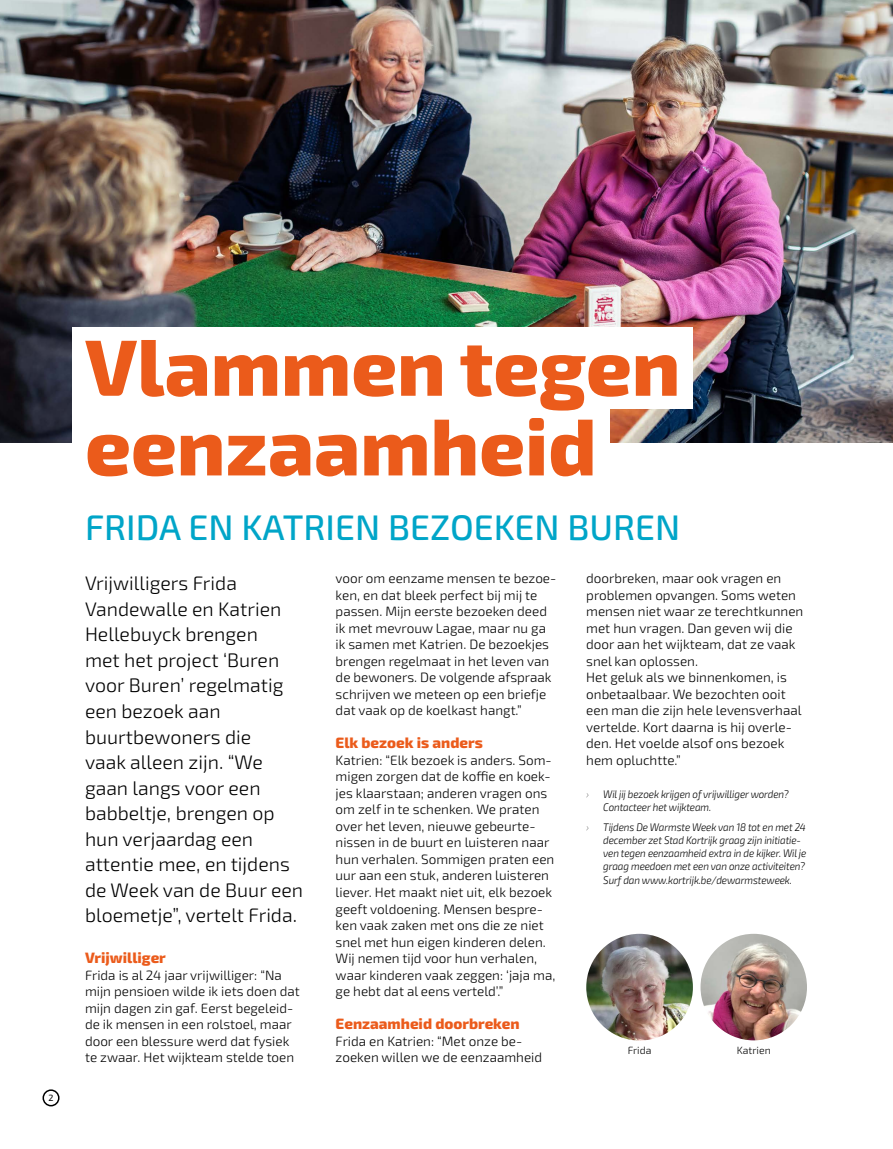
<style>
.page{position:relative;width:893px;height:1149px;background:#fff}
.page>*{position:absolute;margin:0;border:0;box-sizing:border-box;transform-origin:0 0}
.t1{font:800 79.65px/79.7px "Exo 2";color:#eb5b1b}
.t2{font:500 35.55px "Exo 2";color:#00a5c8}
.t3{font:300 19.5px/25.5px "Exo 2";color:#000}
.t4{font:800 15px "Exo 2";color:#eb5b1b}
.t5{font:300 13.5px/16.5px "Exo 2";color:#000}
.t6{font:italic 300 10.95px/13.2px "Exo 2";letter-spacing:-.01em;color:#000;scale:.9 1}
.t7{font:italic 100 10.95px "Exo 2";color:#000;scale:.9 1}
.t8{font:300 10.5px "Exo 2";color:#000}
.t9{font:9px "Exo 2";color:#000}
</style>
<div class="page">
<div style="left:43px;top:1089px;width:17px;height:17px;border:2px solid #000;border-radius:50%"></div>
<img style="left:0;top:0;width:893px;height:442px">
<div style="left:72px;top:327px;width:621px;height:81px;background:#fff"></div>
<div style="left:72px;top:407px;width:537px;height:81px;background:#fff"></div>
<img style="left:586px;top:933px;width:107px;height:107px;border-radius:53px">
<img style="left:700px;top:933px;width:107px;height:107px;border-radius:53px">
<p class="t9" style="left:48px;top:1090px;width:7px">2</p>
<h1 class="t1" style="left:85px;top:322px;width:597px">Vlammen tegen eenzaamheid</h1>
<h2 class="t2" style="left:85px;top:501px;width:597px">FRIDA EN KATRIEN BEZOEKEN BUREN</h2>
<p class="t3" style="left:85px;top:570px;width:220px">Vrijwilligers Frida<br>Vandewalle en Katrien<br>Hellebuyck brengen<br>met het project ‘Buren voor Buren’ regelmatig een bezoek aan buurtbewoners die<br>vaak alleen zijn. “We gaan langs voor een babbeltje, brengen op hun verjaardag een attentie mee, en tijdens de Week van de Buur een bloemetje”, vertelt Frida.</p>
<p class="t4" style="left:85px;top:945px;width:82px">Vrijwilliger</p>
<p class="t5" style="left:85px;top:965px;width:216px">Frida is al 24 jaar vrijwilliger: “Na mijn pensioen wilde ik iets doen dat mijn dagen zin gaf. Eerst begeleid&shy;de ik mensen in een rolstoel, maar door een blessure werd dat fysiek te zwaar. Het wijkteam stelde toen</p>
<p class="t5" style="left:336px;top:569px;width:222px">voor om eenzame mensen te bezoe&shy;ken, en dat bleek perfect bij mij te passen. Mijn eerste bezoeken deed ik met mevrouw Lagae, maar nu ga ik samen met Katrien. De bezoekjes brengen regelmaat in het leven van de bewoners. De volgende afspraak schrijven we meteen op een briefje dat vaak op de koelkast hangt.”</p>
<p class="t4" style="left:336px;top:731px;width:149px">Elk bezoek is anders</p>
<p class="t5" style="left:336px;top:751px;width:221px">Katrien: “Elk bezoek is anders. Som&shy;migen zorgen dat de koffie en koek&shy;jes klaarstaan; anderen vragen ons om zelf in te schenken. We praten over het leven, nieuwe gebeurte&shy;nissen in de buurt en luisteren naar hun verhalen. Sommigen praten een uur aan een stuk, anderen luisteren liever. Het maakt niet uit, elk bezoek geeft voldoening. Mensen bespre&shy;ken vaak zaken met ons die ze niet snel met hun eigen kinderen delen.<br>Wij nemen tijd voor hun verhalen, waar kinderen vaak zeggen: ‘jaja ma, ge hebt dat al eens verteld’.”</p>
<p class="t4" style="left:336px;top:1011px;width:185px">Eenzaamheid doorbreken</p>
<p class="t5" style="left:336px;top:1031px;width:208px">Frida en Katrien: “Met onze be&shy;zoeken willen we de eenzaamheid</p>
<p class="t5" style="left:586px;top:569px;width:219px">doorbreken, maar ook vragen en problemen opvangen. Soms weten mensen niet waar ze terechtkunnen met hun vragen. Dan geven wij die door aan het wijkteam, dat ze vaak snel kan oplossen.<br>Het geluk als we binnenkomen, is onbetaalbaar. We bezochten ooit een man die zijn hele levensverhaal vertelde. Kort daarna is hij overle&shy;den. Het voelde alsof ons bezoek hem opluchtte.”</p>
<p class="t7" style="left:586px;top:786px;width:5px">›</p>
<p class="t6" style="left:603px;top:786px;width:208px">Wil jij bezoek krijgen of vrijwilliger worden?<br>Contacteer het wijkteam.</p>
<p class="t7" style="left:586px;top:819px;width:5px">›</p>
<p class="t6" style="left:603px;top:819px;width:227px">Tijdens De Warmste Week van 18 tot en met 24 december zet Stad Kortrijk graag zijn initiatie&shy;ven tegen eenzaamheid extra in de kijker. Wil je graag meedoen met een van onze activiteiten?<br>Surf dan www.kortrijk.be/dewarmsteweek.</p>
<p class="t8" style="left:628px;top:1042px;width:25px">Frida</p>
<p class="t8" style="left:737px;top:1042px;width:35px">Katrien</p>
</div>
